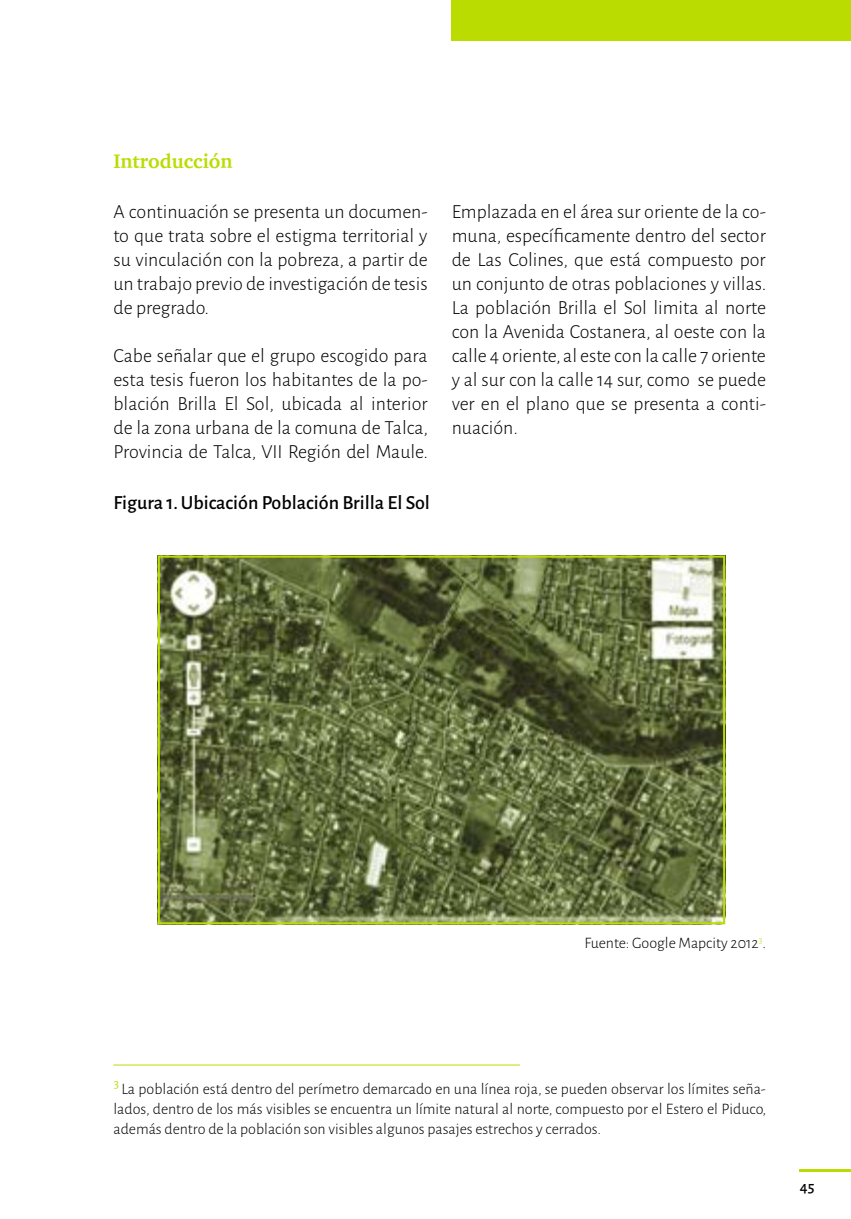
<style>
.page{position:relative;width:851px;height:1219px;background:#fff}
.page>*{position:absolute;margin:0;border:0;box-sizing:border-box;transform-origin:0 0}
.t1{font:300 20px/24px "Alegreya Sans";color:#000;text-align:justify}
.t2{font:500 20px "Alegreya Sans";color:#000}
.t3{font:700 20px "Charter";color:#bbdc00}
.t4{font:300 16px/20px "Alegreya Sans";color:#000;text-align:justify}
.t5{font:500 16px "Alegreya Sans SC";color:#000}
.s1{font-size:20px;color:#bbdc00}
</style>
<div class="page">
<hr style="left:799px;top:1170px;width:51px;height:2px;background:#bbdc00">
<div style="left:451px;top:0;width:399px;height:41px;background:#bbdc00"></div>
<hr style="left:113px;top:1064px;width:407px;height:1px;background:#bbdc00">
<img style="left:161px;top:559px;width:561px;height:362px">
<div style="left:158px;top:556px;width:567px;height:368px;border:2px solid #bbdc00"></div>
<p class="t3" style="left:113px;top:144px;width:120px">Introducción</p>
<p class="t1" style="left:113px;top:199px;width:315px">A continuación se presenta un documen&shy;to que trata sobre el estigma territorial y su vinculación con la pobreza, a partir de un trabajo previo de investigación de tesis de pregrado.</p>
<p class="t1" style="left:113px;top:343px;width:316px">Cabe señalar que el grupo escogido para esta tesis fueron los habitantes de la po&shy;blación Brilla El Sol, ubicada al interior de la zona urbana de la comuna de Talca, Provincia de Talca, VII Región del Maule.</p>
<p class="t2" style="left:113px;top:489px;width:318px">Figura 1. Ubicación Población Brilla El Sol</p>
<p class="t1" style="left:451px;top:199px;width:316px">Emplazada en el área sur oriente de la co&shy;muna, específicamente dentro del sector de Las Colines, que está compuesto por un conjunto de otras poblaciones y villas.<br>La población Brilla el Sol limita al norte con la Avenida Costanera, al oeste con la calle 4 oriente, al este con la calle 7 oriente y al sur con la calle 14 sur, como se puede ver en el plano que se presenta a conti&shy;nuación.</p>
<p class="t4" style="left:584px;top:933px;width:183px">Fuente: Google Mapcity 2012<sup>3</sup>.</p>
<p class="t4" style="left:113px;top:1078px;width:654px"><span class="s1">3</span> La población está dentro del perímetro demarcado en una línea roja, se pueden observar los límites seña&shy;lados, dentro de los más visibles se encuentra un límite natural al norte, compuesto por el Estero el Piduco, además dentro de la población son visibles algunos pasajes estrechos y cerrados.</p>
<p class="t5" style="left:799px;top:1176px;width:16px">45</p>
</div>
